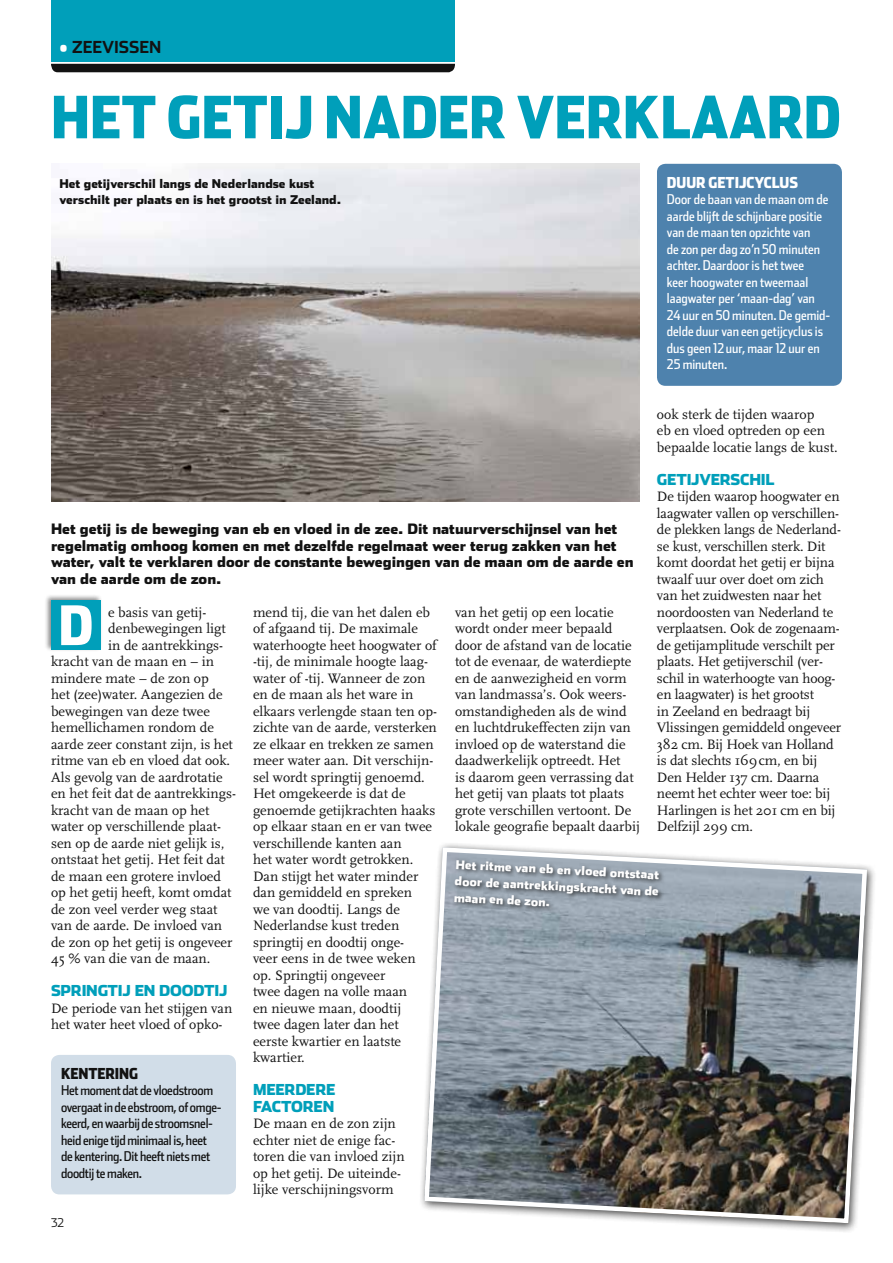
<style>
.page{position:relative;width:893px;height:1263px;background:#fff}
.page>*{position:absolute;margin:0;border:0;box-sizing:border-box;transform-origin:0 0}
.t1{font:900 57.75px "Stainless Cond";color:#009fba}
.t2{font:900 54px "Stainless Cond";color:#fff}
.t3{font:700 16.5px "Stainless";color:#121212}
.t4{font:900 15px/16.5px "Stainless";letter-spacing:-.015em;color:#009fba}
.t5{font:900 15px "Stainless Cond";color:#fff}
.t6{font:900 15px "Stainless Cond";color:#121212}
.t7{font:14.25px/16.5px "Scala";color:#121212}
.t8{font:900 14.25px/16.5px "Stainless";color:#121212}
.t9{font:13.5px/16.5px "Stainless Cond";color:#fff}
.t10{font:13.5px/16.5px "Stainless Cond";letter-spacing:-.02em;color:#121212}
.t11{font:900 12px/16.5px "Stainless";color:#121212}
.t12{font:900 12px/16.5px "Stainless";color:#fff;text-align:justify}
.t13{font:300 12px "Stainless";color:#121212}
.s1{font-weight:900;color:#fff}
</style>
<div class="page">
<div style="left:51px;top:64px;width:404px;height:8px;background:#121212"></div>
<div style="left:51px;top:0;width:404px;height:62px;background:#009fba"></div>
<div style="left:418px;top:841px;width:459px;height:392px;background:#121212;opacity:.75"></div>
<svg style="left:422px;top:845px;width:447px;height:380px;background:#818588"></svg>
<img style="left:51px;top:164px;width:589px;height:337px">
<div style="left:44px;top:593px;width:59px;height:59px;background:#121212;opacity:.5"></div>
<div style="left:51px;top:600px;width:50px;height:50px;background:#009fba"></div>
<div style="left:51px;top:1055px;width:185px;height:139px;background:#d1dde8;border-radius:9px"></div>
<div style="left:657px;top:164px;width:185px;height:222px;background:#4e82ad;border-radius:9px"></div>
<div style="left:452px;top:857px;width:213px;height:56px;background:#121212;opacity:.75"></div>
<p class="t3" style="left:60px;top:37px;width:103px"><span class="s1">•</span> ZEEVISSEN</p>
<h1 class="t1" style="left:51px;top:82px;width:791px">HET GETIJ NADER VERKLAARD</h1>
<p class="t11" style="left:60px;top:175px;width:283px">Het getijverschil langs de Nederlandse kust verschilt per plaats en is het grootst in Zeeland.</p>
<p class="t5" style="left:667px;top:173px;width:133px">DUUR GETIJCYCLUS</p>
<p class="t9" style="left:667px;top:191px;width:165px">Door de baan van de maan om de aarde blijft de schijnbare positie van de maan ten opzichte van<br>de zon per dag zo’n 50 minuten achter. Daardoor is het twee<br>keer hoogwater en tweemaal laagwater per ‘maan-dag’ van<br>24uur en 50 minuten. De gemid&shy;delde duur van een getijcyclus is dus geen 12uur, maar 12 uur en<br>25 minuten.</p>
<p class="t7" style="left:657px;top:406px;width:182px">ook sterk de tijden waarop<br>eb en vloed optreden op een bepaalde locatie langs de kust.</p>
<p class="t4" style="left:657px;top:471px;width:119px">GETIJVERSCHIL</p>
<p class="t7" style="left:657px;top:489px;width:186px">De tijden waarop hoogwater en laagwater vallen op verschillen&shy;de plekken langs de Nederland&shy;se kust, verschillen sterk. Dit komt doordat het getij er bijna twaalf uur over doet om zich van het zuidwesten naar het noordoosten van Nederland te verplaatsen. Ook de zogenaam&shy;de getijamplitude verschilt per plaats. Het getijverschil (ver&shy;schil in waterhoogte van hoog&shy;en laagwater) is het grootst<br>in Zeeland en bedraagt bij<br>Vlissingen gemiddeld ongeveer<br>382 cm. Bij Hoek van Holland is dat slechts 169cm, en bij<br>Den Helder 137 cm. Daarna neemt het echter weer toe: bij<br>Harlingen is het 201 cm en bij<br>Delfzijl 299 cm.</p>
<p class="t8" style="left:51px;top:520px;width:584px">Het getij is de beweging van eb en vloed in de zee. Dit natuurverschijnsel van het regelmatig omhoog komen en met dezelfde regelmaat weer terug zakken van het water, valt te verklaren door de constante bewegingen van de maan om de aarde en van de aarde om de zon.</p>
<p class="t7" style="left:108px;top:604px;width:100px">e basis van getij-</p>
<p class="t7" style="left:108px;top:621px;width:119px">denbewegingen ligt</p>
<p class="t7" style="left:108px;top:637px;width:116px">in de aantrekkings-</p>
<p class="t7" style="left:51px;top:654px;width:165px">kracht van de maan en – in</p>
<p class="t7" style="left:51px;top:670px;width:159px">mindere mate – de zon op</p>
<p class="t7" style="left:51px;top:687px;width:173px">het (zee)water. Aangezien de</p>
<p class="t7" style="left:51px;top:703px;width:160px">bewegingen van deze twee</p>
<p class="t7" style="left:51px;top:720px;width:165px">hemellichamen rondom de</p>
<p class="t7" style="left:51px;top:736px;width:183px">aarde zeer constant zijn, is het</p>
<p class="t7" style="left:51px;top:753px;width:181px">ritme van eb en vloed dat ook.</p>
<p class="t7" style="left:51px;top:769px;width:173px">Als gevolg van de aardrotatie</p>
<p class="t7" style="left:51px;top:786px;width:186px">en het feit dat de aantrekkings-</p>
<p class="t7" style="left:51px;top:802px;width:160px">kracht van de maan op het</p>
<p class="t7" style="left:51px;top:819px;width:172px">water op verschillende plaat-</p>
<p class="t7" style="left:51px;top:835px;width:175px">sen op de aarde niet gelijk is,</p>
<p class="t7" style="left:51px;top:852px;width:175px">ontstaat het getij. Het feit dat</p>
<p class="t7" style="left:51px;top:868px;width:172px">de maan een grotere invloed</p>
<p class="t7" style="left:51px;top:885px;width:182px">op het getij heeft, komt omdat</p>
<p class="t7" style="left:51px;top:901px;width:168px">de zon veel verder weg staat</p>
<p class="t7" style="left:51px;top:918px;width:173px">van de aarde. De invloed van</p>
<p class="t7" style="left:51px;top:934px;width:183px">de zon op het getij is ongeveer</p>
<p class="t7" style="left:51px;top:951px;width:161px">45 % van die van de maan.</p>
<p class="t4" style="left:51px;top:982px;width:178px">SPRINGTIJ EN DOODTIJ</p>
<p class="t7" style="left:51px;top:1000px;width:183px">De periode van het stijgen van het water heet vloed of opko-</p>
<h2 class="t2" style="left:58px;top:592px;width:36px">D</h2>
<p class="t7" style="left:253px;top:604px;width:185px">mend tij, die van het dalen eb of afgaand tij. De maximale waterhoogte heet hoogwater of -tij, de minimale hoogte laag&shy;water of -tij. Wanneer de zon en de maan als het ware in elkaars verlengde staan ten op&shy;zichte van de aarde, versterken ze elkaar en trekken ze samen meer water aan. Dit verschijn&shy;sel wordt springtij genoemd.<br>Het omgekeerde is dat de genoemde getijkrachten haaks op elkaar staan en er van twee verschillende kanten aan<br>het water wordt getrokken.<br>Dan stijgt het water minder dan gemiddeld en spreken<br>we van doodtij. Langs de<br>Nederlandse kust treden springtij en doodtij onge-<br>veer eens in de twee weken op. Springtij ongeveer<br>twee dagen na volle maan<br>en nieuwe maan, doodtij<br>twee dagen later dan het eerste kwartier en laatste kwartier.</p>
<p class="t4" style="left:253px;top:1081px;width:84px">MEERDERE<br>FACTOREN</p>
<p class="t7" style="left:253px;top:1116px;width:153px">De maan en de zon zijn echter niet de enige fac&shy;toren die van invloed zijn op het getij. De uiteinde&shy;lijke verschijningsvorm</p>
<p class="t7" style="left:455px;top:604px;width:186px">van het getij op een locatie wordt onder meer bepaald door de afstand van de locatie tot de evenaar, de waterdiepte en de aanwezigheid en vorm van landmassa’s. Ook weers&shy;omstandigheden als de wind en luchtdrukeffecten zijn van invloed op de waterstand die daadwerkelijk optreedt. Het<br>is daarom geen verrassing dat het getij van plaats tot plaats grote verschillen vertoont. De lokale geografie bepaalt daarbij</p>
<p class="t12" style="left:456px;top:856px;width:206px;rotate:3deg">Het ritme van eb en vloed ontstaat door de aantrekkingskracht van de maan en de zon.</p>
<p class="t6" style="left:61px;top:1064px;width:19px">KENTERING</p>
<p class="t10" style="left:61px;top:1082px;width:162px">Het moment dat de vloedstroom overgaat in de ebstroom, of omge&shy;keerd, en waarbij de stroomsnel&shy;heid enige tijd minimaal is, heet de kentering. Dit heeft niets met doodtij te maken.</p>
<p class="t13" style="left:51px;top:1216px;width:15px">32</p>
</div>
